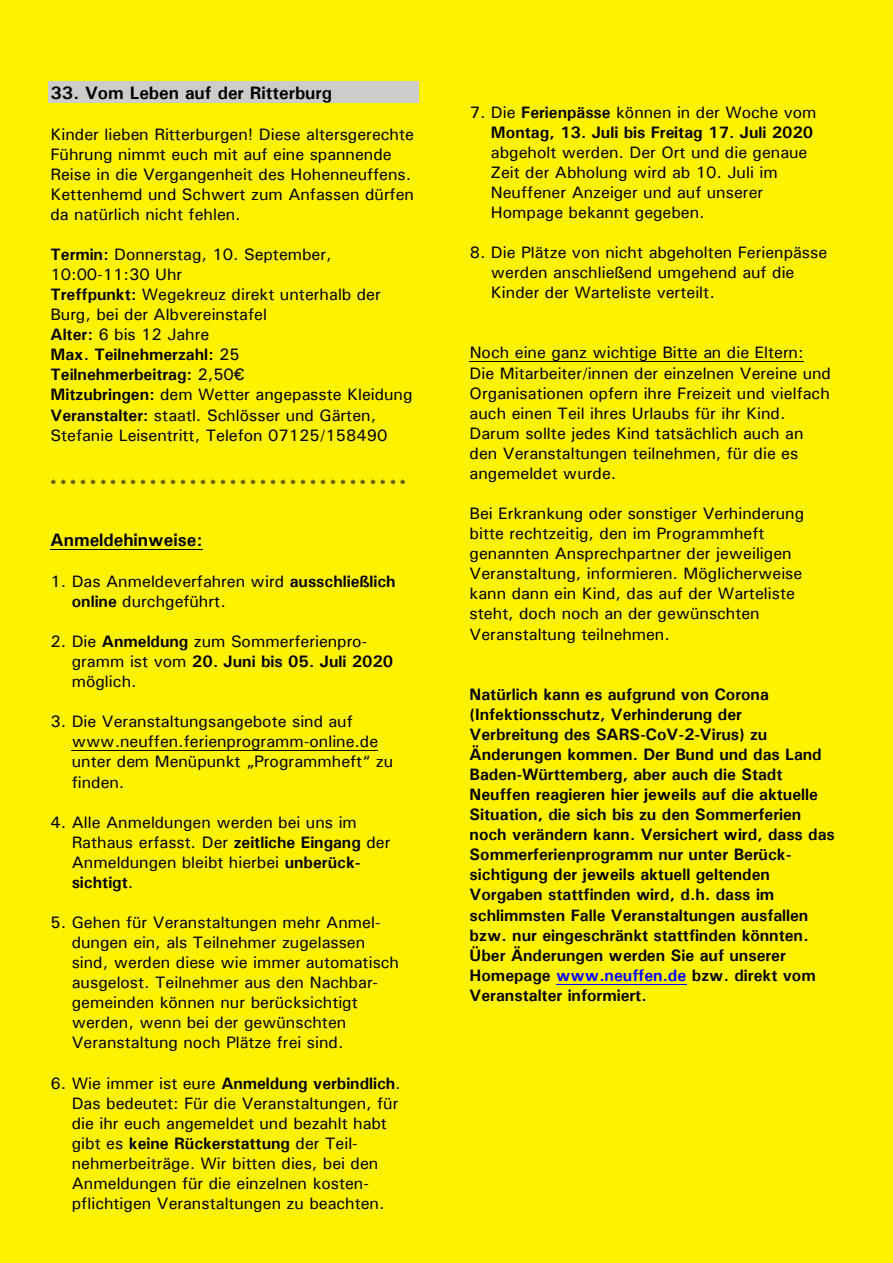
<style>
.page{position:relative;width:893px;height:1263px;background:#fff200}
.page>*{position:absolute;margin:0;border:0;box-sizing:border-box;transform-origin:0 0}
.t1{font:700 18px "Univers";color:#000}
.t2{font:16.5px/20.1px "Univers";color:#000}
.t3{font:700 16.5px/20.1px "Univers";color:#000;text-align:right}
.s1{font-weight:700}
.s2{font-weight:400}
.s3{color:#00f}
</style>
<div class="page">
<div style="left:48px;top:81px;width:371px;height:22px;background:#ccc"></div>
<hr style="left:50px;top:549px;width:153px;height:1px;background:#000">
<hr style="left:72px;top:750px;width:306px;height:1px;background:#000">
<hr style="left:470px;top:361px;width:334px;height:1px;background:#000">
<hr style="left:556px;top:983px;width:130px;height:1px;background:#00f">
<svg style="left:51px;top:479px;width:24px;height:5px"></svg>
<svg style="left:81px;top:479px;width:14px;height:5px"></svg>
<svg style="left:101px;top:479px;width:14px;height:5px"></svg>
<svg style="left:121px;top:479px;width:14px;height:5px"></svg>
<svg style="left:141px;top:479px;width:4px;height:5px"></svg>
<svg style="left:151px;top:479px;width:4px;height:5px"></svg>
<svg style="left:161px;top:479px;width:4px;height:5px"></svg>
<svg style="left:171px;top:479px;width:4px;height:5px"></svg>
<svg style="left:181px;top:479px;width:4px;height:5px"></svg>
<svg style="left:191px;top:479px;width:4px;height:5px"></svg>
<svg style="left:201px;top:479px;width:4px;height:5px"></svg>
<svg style="left:211px;top:479px;width:4px;height:5px"></svg>
<svg style="left:221px;top:479px;width:4px;height:5px"></svg>
<svg style="left:231px;top:479px;width:4px;height:5px"></svg>
<svg style="left:241px;top:479px;width:4px;height:5px"></svg>
<svg style="left:251px;top:479px;width:4px;height:5px"></svg>
<svg style="left:261px;top:479px;width:4px;height:5px"></svg>
<svg style="left:271px;top:479px;width:4px;height:5px"></svg>
<svg style="left:281px;top:479px;width:4px;height:5px"></svg>
<svg style="left:291px;top:479px;width:4px;height:5px"></svg>
<svg style="left:301px;top:479px;width:4px;height:5px"></svg>
<svg style="left:311px;top:479px;width:4px;height:5px"></svg>
<svg style="left:321px;top:479px;width:4px;height:5px"></svg>
<svg style="left:331px;top:479px;width:4px;height:5px"></svg>
<svg style="left:341px;top:479px;width:4px;height:5px"></svg>
<svg style="left:351px;top:479px;width:4px;height:5px"></svg>
<svg style="left:361px;top:479px;width:4px;height:5px"></svg>
<svg style="left:371px;top:479px;width:4px;height:5px"></svg>
<svg style="left:381px;top:479px;width:4px;height:5px"></svg>
<svg style="left:391px;top:479px;width:4px;height:5px"></svg>
<svg style="left:401px;top:479px;width:4px;height:5px"></svg>
<p class="t1" style="left:50px;top:81px;width:283px">33. Vom Leben auf der Ritterburg</p>
<p class="t2" style="left:50px;top:123px;width:365px">Kinder lieben Ritterburgen! Diese altersgerechte Führung nimmt euch mit auf eine spannende Reise in die Vergangenheit des Hohenneuffens.<br>Kettenhemd und Schwert zum Anfassen dürfen da natürlich nicht fehlen.</p>
<p class="t2" style="left:50px;top:244px;width:364px"><span class="s1">Termin:</span> Donnerstag, 10. September, 10:00-11:30 Uhr<br><span class="s1">Treffpunkt:</span> Wegekreuz direkt unterhalb der Burg, bei der Albvereinstafel<br><span class="s1">Alter:</span> 6 bis 12 Jahre<br><span class="s1">Max. Teilnehmerzahl:</span> 25<br><span class="s1">Teilnehmerbeitrag:</span> 2,50€<br><span class="s1">Mitzubringen:</span> dem Wetter angepasste Kleidung <span class="s1">Veranstalter:</span> staatl. Schlösser und Gärten, Stefanie Leisentritt, Telefon 07125/158490</p>
<p class="t1" style="left:50px;top:528px;width:153px">Anmeldehinweise:</p>
<p class="t2" style="left:72px;top:571px;width:325px;text-indent:-21px">1. Das Anmeldeverfahren wird <span class="s1">ausschließlich online</span> durchgeführt.</p>
<p class="t2" style="left:72px;top:631px;width:323px;text-indent:-21px">2. Die <span class="s1">Anmeldung</span> zum Sommerferienpro&shy;gramm ist vom <span class="s1">20. Juni bis 05. Juli 2020 </span>möglich.</p>
<p class="t2" style="left:72px;top:711px;width:323px;text-indent:-21px">3. Die Veranstaltungsangebote sind auf www.neuffen.ferienprogramm-online.de unter dem Menüpunkt „Programmheft“ zu finden.</p>
<p class="t2" style="left:72px;top:811px;width:320px;text-indent:-21px">4. Alle Anmeldungen werden bei uns im<br>Rathaus erfasst. Der <span class="s1">zeitliche Eingang</span> der<br>Anmeldungen bleibt hierbei <span class="s1">unberück&shy;sichtigt</span>.</p>
<p class="t2" style="left:72px;top:912px;width:329px;text-indent:-21px">5. Gehen für Veranstaltungen mehr Anmel&shy;dungen ein, als Teilnehmer zugelassen sind, werden diese wie immer automatisch ausgelost. Teilnehmer aus den Nachbar&shy;gemeinden können nur berücksichtigt werden, wenn bei der gewünschten Veranstaltung noch Plätze frei sind.</p>
<p class="t2" style="left:72px;top:1072px;width:331px;text-indent:-21px">6. Wie immer ist eure <span class="s1">Anmeldung verbindlich</span>.<br>Das bedeutet: Für die Veranstaltungen, für die ihr euch angemeldet und bezahlt habt gibt es <span class="s1">keine Rückerstattung</span> der Teil&shy;nehmerbeiträge. Wir bitten dies, bei den Anmeldungen für die einzelnen kosten&shy;pflichtigen Veranstaltungen zu beachten.</p>
<p class="t3" style="left:470px;top:101px;width:348px"><span class="s2">7. Die</span> Ferienpässe <span class="s2">können in der Woche vom<br></span>Montag, 13. Juli bis Freitag 17. Juli 2020</p>
<p class="t2" style="left:491px;top:142px;width:318px">abgeholt werden. Der Ort und die genaue Zeit der Abholung wird ab 10. Juli im Neuffener Anzeiger und auf unserer Hompage bekannt gegeben.</p>
<p class="t2" style="left:491px;top:242px;width:338px;text-indent:-21px">8. Die Plätze von nicht abgeholten Ferienpässe werden anschließend umgehend auf die<br>Kinder der Warteliste verteilt.</p>
<p class="t2" style="left:470px;top:342px;width:363px">Noch eine ganz wichtige Bitte an die Eltern:<br>Die Mitarbeiter/innen der einzelnen Vereine und Organisationen opfern ihre Freizeit und vielfach auch einen Teil ihres Urlaubs für ihr Kind.<br>Darum sollte jedes Kind tatsächlich auch an den Veranstaltungen teilnehmen, für die es angemeldet wurde.</p>
<p class="t2" style="left:470px;top:503px;width:336px">Bei Erkrankung oder sonstiger Verhinderung bitte rechtzeitig, den im Programmheft genannten Ansprechpartner der jeweiligen Veranstaltung, informieren. Möglicherweise kann dann ein Kind, das auf der Warteliste steht, doch noch an der gewünschten Veranstaltung teilnehmen.</p>
<p class="t3" style="left:470px;top:683px;width:367px;text-align:left">Natürlich kann es aufgrund von Corona (Infektionsschutz, Verhinderung der Verbreitung des SARS-CoV-2-Virus) zu Änderungen kommen. Der Bund und das Land Baden-Württemberg, aber auch die Stadt Neuffen reagieren hier jeweils auf die aktuelle Situation, die sich bis zu den Sommerferien noch verändern kann. Versichert wird, dass das Sommerferienprogramm nur unter Berück&shy;sichtigung der jeweils aktuell geltenden Vorgaben stattfinden wird, d.h. dass im schlimmsten Falle Veranstaltungen ausfallen bzw. nur eingeschränkt stattfinden könnten.<br>Über Änderungen werden Sie auf unserer Homepage <span class="s3">www.neuffen.de</span> bzw. direkt vom Veranstalter informiert.</p>
</div>
